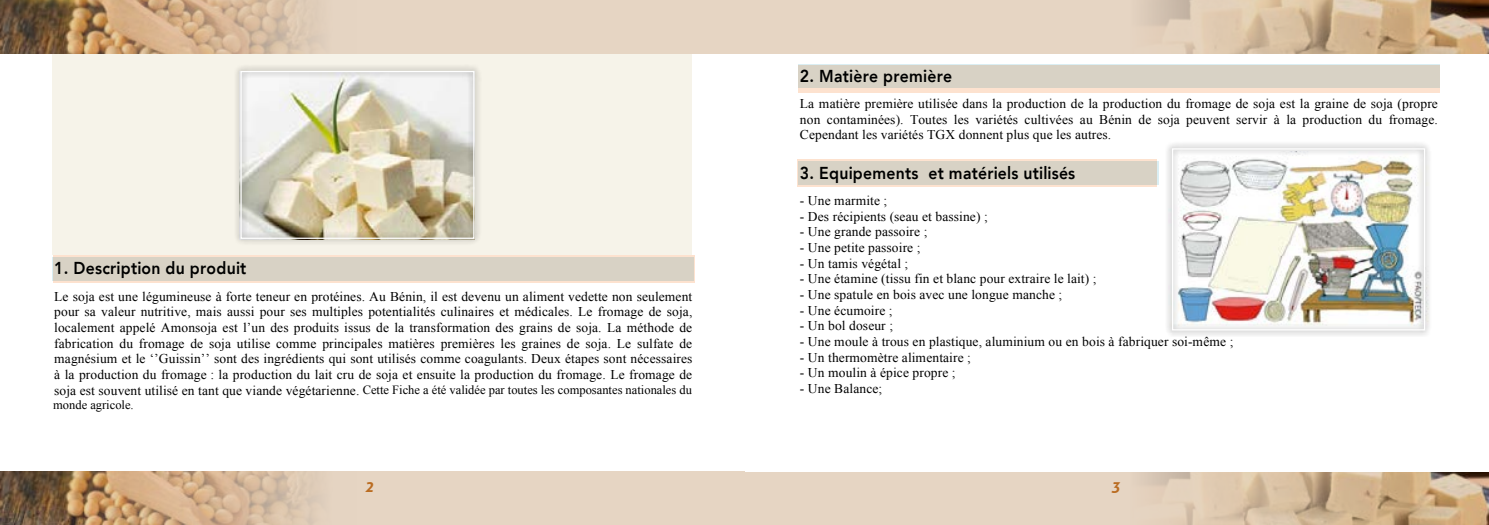
<style>
.page{position:relative;width:1489px;height:525px;background:#fff}
.page>*{position:absolute;margin:0;border:0;box-sizing:border-box;transform-origin:0 0}
.t1{font:800 17.25px "Avenir";letter-spacing:.015em;color:#000;scale:.92 1}
.t2{font:italic 700 15px "Aller";color:#ba6c21}
.t3{font:13.38px/15.6px "Times New Roman";letter-spacing:.01em;color:#000;text-align:justify}
.t4{font:12.5px "Times New Roman";color:#000}
.s1{font-size:13.38px}
</style>
<div class="page">
<div style="left:0;top:471px;width:744px;height:53px;background:#e6d5c3"></div>
<img style="left:0;top:471px;width:319px;height:53px">
<div style="left:744px;top:472px;width:744px;height:52px;background:#e6d5c3"></div>
<img style="left:1145px;top:472px;width:343px;height:52px">
<div style="left:0;top:0;width:744px;height:53px;background:#e6d5c3"></div>
<img style="left:0;top:0;width:319px;height:53px">
<div style="left:744px;top:0;width:744px;height:53px;background:#e6d5c3"></div>
<img style="left:1145px;top:0;width:343px;height:53px">
<div style="left:52px;top:54px;width:639px;height:201px;background:#f6f3e9"></div>
<div style="left:798px;top:64px;width:641px;height:24px;background:#daeef3"></div>
<svg style="left:798px;top:65px;width:641px;height:27px;background:#ddd4c6"></svg>
<svg style="left:797px;top:159px;width:359px;height:28px;background:#ddd4c6"></svg>
<div style="left:53px;top:255px;width:641px;height:27px;background:#d8d2c5"></div>
<div style="left:234px;top:64px;width:247px;height:181px;background:#000;opacity:.75"></div>
<div style="left:240px;top:71px;width:234px;height:168px;border:1px solid #fff"></div>
<div style="left:1165px;top:142px;width:266px;height:195px;background:#000;opacity:.75"></div>
<div style="left:1171px;top:148px;width:253px;height:182px;border:1px solid #fff"></div>
<p class="t1" style="left:54px;top:255px;width:210px">1. Description du produit</p>
<p class="t3" style="left:54px;top:288px;width:639px">Le soja est une légumineuse à forte teneur en protéines. Au Bénin, il est devenu un aliment vedette non seulement pour sa valeur nutritive, mais aussi pour ses multiples potentialités culinaires et médicales. Le fromage de soja, localement appelé Amonsoja est l’un des produits issus de la transformation des grains de soja. La méthode de fabrication du fromage de soja utilise comme principales matières premières les graines de soja. Le sulfate de magnésium et le ‘’Guissin’’ sont des ingrédients qui sont utilisés comme coagulants. Deux étapes sont nécessaires à la production du fromage : la production du lait cru de soja et ensuite la production du fromage. Le fromage de</p>
<p class="t4" style="left:54px;top:381px;width:639px"><span class="s1">soja est souvent utilisé en tant que viande végétarienne.</span> Cette Fiche a été validée par toutes les composantes nationales du</p>
<p class="t4" style="left:53px;top:396px;width:82px">monde agricole.</p>
<p class="t1" style="left:799px;top:62px;width:167px">2. Matière première</p>
<p class="t3" style="left:799px;top:96px;width:639px">La matière première utilisée dans la production de la production du fromage de soja est la graine de soja (propre non contaminées). Toutes les variétés cultivées au Bénin de soja peuvent servir à la production du fromage.<br>Cependant les variétés TGX donnent plus que les autres.</p>
<p class="t1" style="left:799px;top:159px;width:301px">3. Equipements et matériels utilisés</p>
<p class="t3" style="left:799px;top:192px;width:89px">- Une marmite ;</p>
<p class="t3" style="left:799px;top:208px;width:189px">- Des récipients (seau et bassine) ;</p>
<p class="t3" style="left:799px;top:223px;width:129px">- Une grande passoire ;</p>
<p class="t3" style="left:799px;top:239px;width:122px">- Une petite passoire ;</p>
<p class="t3" style="left:799px;top:255px;width:110px">- Un tamis végétal ;</p>
<p class="t3" style="left:799px;top:270px;width:298px">- Une étamine (tissu fin et blanc pour extraire le lait) ;</p>
<p class="t3" style="left:799px;top:286px;width:264px">- Une spatule en bois avec une longue manche ;</p>
<p class="t3" style="left:799px;top:302px;width:94px">- Une écumoire ;</p>
<p class="t3" style="left:799px;top:317px;width:95px">- Un bol doseur ;</p>
<p class="t3" style="left:799px;top:333px;width:435px">- Une moule à trous en plastique, aluminium ou en bois à fabriquer soi-même ;</p>
<p class="t3" style="left:799px;top:349px;width:172px">- Un thermomètre alimentaire ;</p>
<p class="t3" style="left:799px;top:364px;width:157px">- Un moulin à épice propre ;</p>
<p class="t3" style="left:799px;top:380px;width:84px">- Une Balance;</p>
<p class="t2" style="left:365px;top:476px;width:11px">2</p>
<p class="t2" style="left:1111px;top:476px;width:11px">3</p>
</div>
